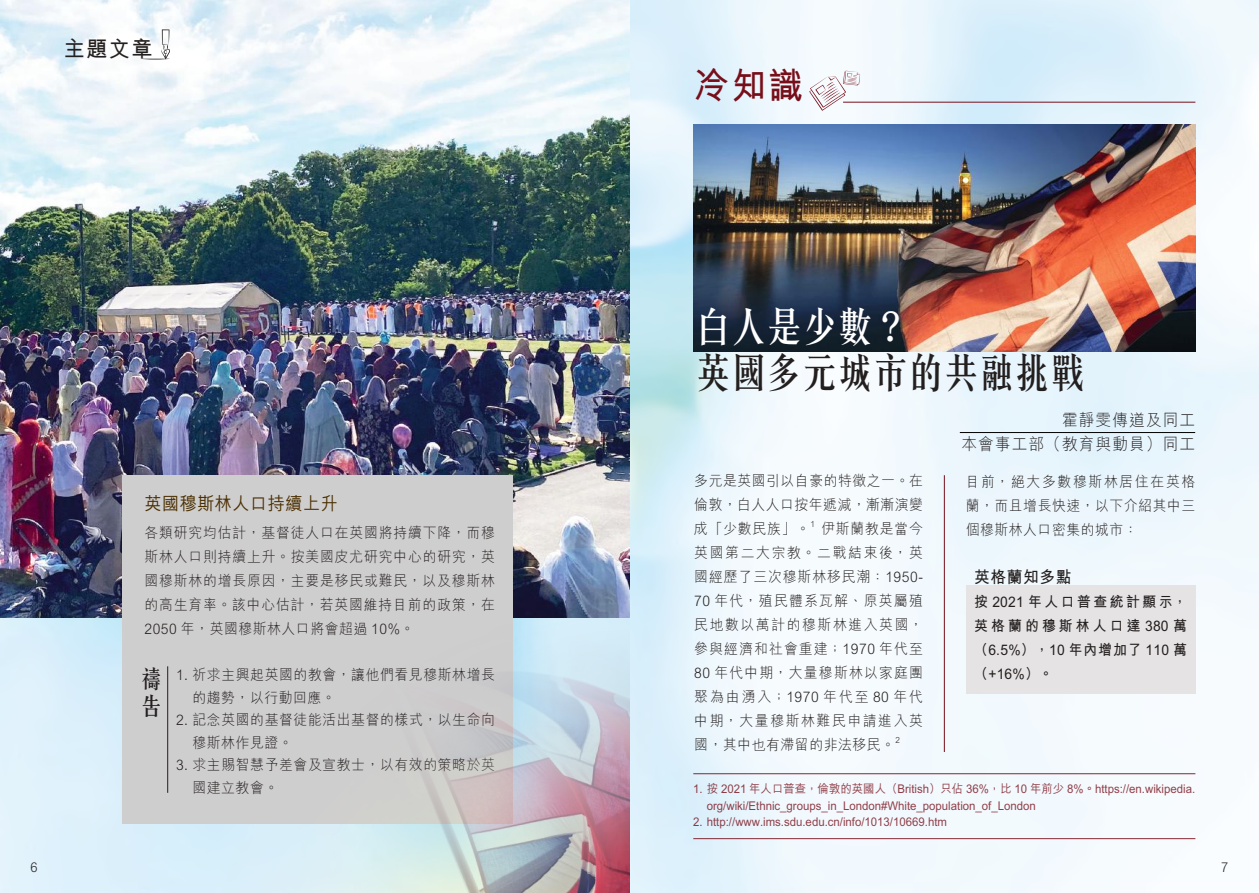
<style>
.page{position:relative;width:1259px;height:893px;background:#fff}
.page>*{position:absolute;margin:0;border:0;box-sizing:border-box;transform-origin:0 0}
.t1{font:500 40.5px "C Song 3 HK";letter-spacing:-.08em;color:#241f1f;scale:.95 1}
.t2{font:500 40.5px "C Song 3 HK";letter-spacing:-.08em;color:#fff;scale:.95 1}
.t3{font:700 36.45px "M Hei HK";color:#770f1a;scale:.95 1}
.t4{font:500 24px/27px "C Song 3 HK";color:#241f1f;scale:.95 1}
.t5{font:700 22.2px "M Hei HK";color:#241f1f;scale:.95 1}
.t6{font:500 18px "M Hei HK";letter-spacing:.03em;color:#4b2f00;scale:.95 1}
.t7{font:300 16.5px/24px "M Hei HK";letter-spacing:.07em;color:#241f1f;text-align:right;scale:.95 1}
.t8{font:700 16.5px "M Hei HK";letter-spacing:.04em;color:#241f1f;scale:.95 1}
.t9{font:300 14.55px/24px "M Hei HK";letter-spacing:.045em;color:#241f1f;text-align:justify;scale:.95 1}
.t10{font:700 14.55px/24px "M Hei HK";letter-spacing:.18em;color:#241f1f;text-align:justify;scale:.95 1}
.t11{font:300 13.5px "M Hei HK";color:#241f1f;scale:.95 1}
.t12{font:500 12px/16.5px "M Hei HK";color:#770f1a;scale:.95 1}
.t13{font:300 8.55px "M Hei HK";color:#241f1f;scale:.95 1}
</style>
<div class="page">
<img style="left:0;top:0;width:1259px;height:893px">
<hr style="left:944px;top:475px;width:1px;height:277px;background:#770f1a">
<hr style="left:960px;top:432px;width:235px;height:1px;background:#000">
<img style="left:693px;top:124px;width:502px;height:228px">
<div style="left:966px;top:585px;width:229px;height:109px;background:#e5e3e4"></div>
<hr style="left:843px;top:102px;width:352px;height:1px;background:#770f1a">
<svg style="left:809px;top:71px;width:51px;height:40px"></svg>
<img style="left:0;top:0;width:629px;height:618px">
<div style="left:122px;top:475px;width:390px;height:349px;background:#cfcecf"></div>
<hr style="left:167px;top:666px;width:1px;height:127px;background:#241f1f">
<svg style="left:140px;top:29px;width:30px;height:31px"></svg>
<img style="left:171px;top:581px;width:458px;height:312px">
<hr style="left:693px;top:773px;width:502px;height:1px;background:#770f1a">
<hr style="left:693px;top:838px;width:502px;height:1px;background:#770f1a">
<h3 class="t5" style="left:64px;top:32px;width:95px">主題文章</h3>
<p class="t6" style="left:144px;top:490px;width:205px">英國穆斯林人口持續上升</p>
<p class="t9" style="left:144px;top:520px;width:370px">各類研究均估計，基督徒人口在英國將持續下降，而穆斯林人口則持續上升。按美國皮尤研究中心的研究，英國穆斯林的增長原因，主要是移民或難民，以及穆斯林的高生育率。該中心估計，若英國維持目前的政策，在2050 年，英國穆斯林人口將會超過 10%。</p>
<p class="t9" style="left:192px;top:663px;width:320px;line-height:22.5px;text-indent:-16px">1. 祈求主興起英國的教會，讓他們看見穆斯林增長的趨勢，以行動回應。</p>
<p class="t9" style="left:192px;top:708px;width:320px;line-height:22.5px;text-indent:-16px">2. 記念英國的基督徒能活出基督的樣式，以生命向穆斯林作見證。</p>
<p class="t9" style="left:192px;top:753px;width:320px;line-height:22.5px;text-indent:-16px">3. 求主賜智慧予差會及宣教士，以有效的策略於英國建立教會。</p>
<h3 class="t4" style="left:140px;top:663px;width:25px">禱告</h3>
<h2 class="t3" style="left:694px;top:59px;width:116px">冷知識</h2>
<h1 class="t2" style="left:694px;top:295px;width:228px">白人是少數？</h1>
<h1 class="t1" style="left:694px;top:342px;width:415px">英國多元城市的共融挑戰</h1>
<p class="t9" style="left:694px;top:468px;width:242px">多元是英國引以自豪的特徵之一。在倫敦，白人人口按年遞減，漸漸演變成「少數民族」。</p>
<p class="t13" style="left:810px;top:518px;width:6px">1</p>
<p class="t9" style="left:694px;top:516px;width:242px;text-indent:127px">伊斯蘭教是當今英國第二大宗教。二戰結束後，英國經歷了三次穆斯林移民潮：1950- 70 年代，殖民體系瓦解、原英屬殖民地數以萬計的穆斯林進入英國，參與經濟和社會重建；1970 年代至80 年代中期，大量穆斯林以家庭團聚為由湧入；1970 年代至 80 年代中期，大量穆斯林難民申請進入英國，其中也有滯留的非法移民。</p>
<p class="t13" style="left:895px;top:734px;width:6px">2</p>
<p class="t7" style="left:961px;top:407px;width:248px">霍靜雯傳道及同工<br>本會事工部（教育與動員）同工</p>
<p class="t9" style="left:965px;top:469px;width:243px">目前，絕大多數穆斯林居住在英格蘭，而且增長快速，以下介紹其中三個穆斯林人口密集的城市：</p>
<p class="t8" style="left:974px;top:565px;width:104px">英格蘭知多點</p>
<p class="t10" style="left:974px;top:589px;width:225px">按 2021 年人口普查統計顯示，英格蘭的穆斯林人口達380萬（6.5%），10 年內增加了 110 萬（+16%）。</p>
<p class="t12" style="left:707px;top:780px;width:515px;text-indent:-14px">1. 按 2021 年人口普查，倫敦的英國人（British）只佔 36%，比 10 年前少 8%。https://en.wikipedia. org/wiki/Ethnic_groups_in_London#White_population_of_London</p>
<p class="t12" style="left:693px;top:813px;width:269px">2. http://www.ims.sdu.edu.cn/info/1013/10669.htm</p>
<p class="t11" style="left:31px;top:858px;width:9px">6</p>
<p class="t11" style="left:1221px;top:858px;width:9px">7</p>
</div>
